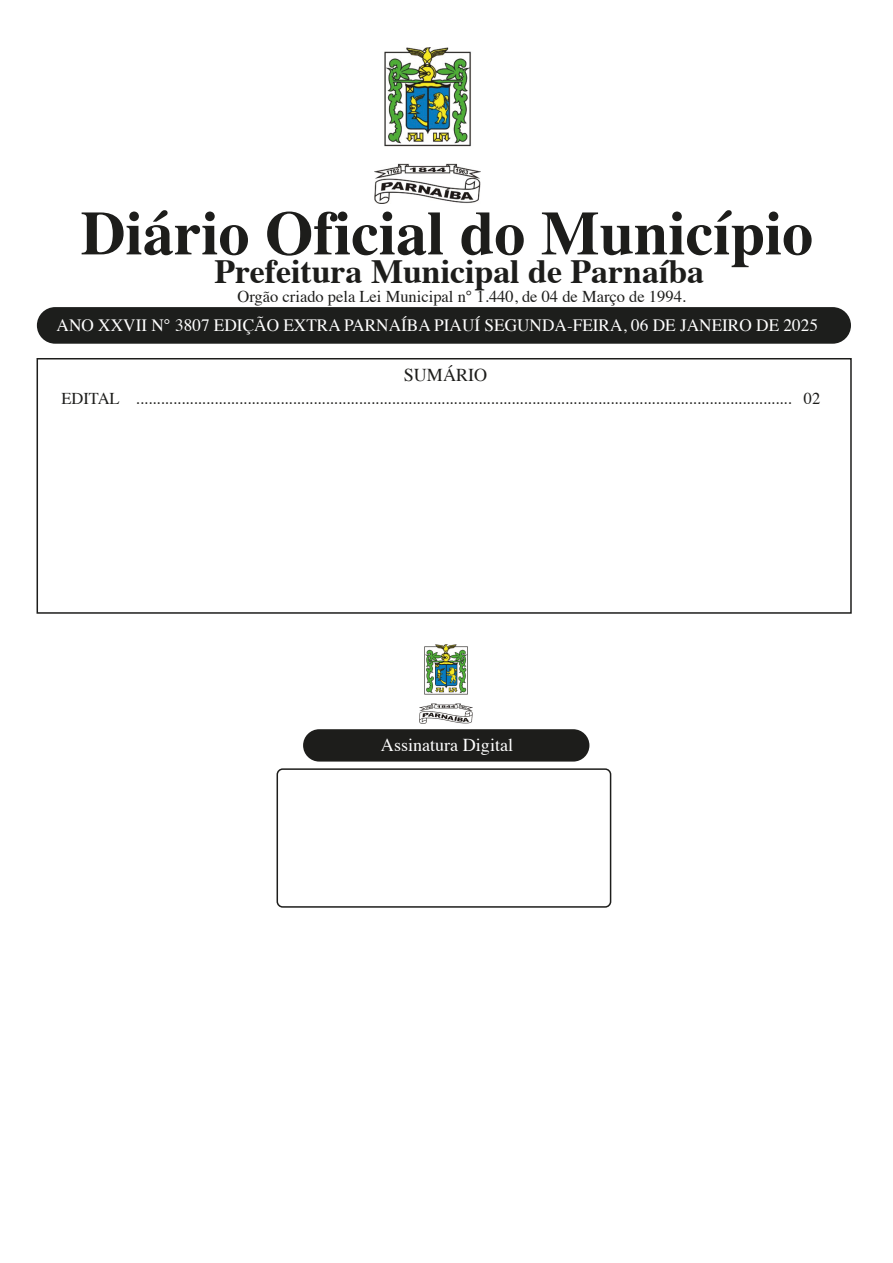
<style>
.page{position:relative;width:893px;height:1263px;background:#fff}
.page>*{position:absolute;margin:0;border:0;box-sizing:border-box;transform-origin:0 0}
.t1{font:700 62.1px "Times";color:#1d1d1b}
.t2{font:700 33.9px "Times";color:#1d1d1b}
.t3{font:18.15px "Times";color:#fff}
.t4{font:18.15px "Times";color:#1d1d1b}
.t5{font:17.25px "Times";color:#fff}
.t6{font:16.5px "Times";color:#1d1d1b}
</style>
<div class="page">
<div style="left:37px;top:358px;width:815px;height:256px;border:2px solid #1d1d1b"></div>
<div style="left:303px;top:729px;width:286px;height:32px;background:#1d1d1b;border-radius:16px"></div>
<div style="left:277px;top:768px;width:334px;height:140px;border:2px solid #1d1d1b;border-radius:5px"></div>
<div style="left:37px;top:307px;width:814px;height:37px;background:#1d1e1c;border-radius:18px"></div>
<img style="left:374px;top:47px;width:106px;height:156px">
<img style="left:420px;top:645px;width:53px;height:78px">
<h1 class="t1" style="left:81px;top:174px;width:734px">Diário Oficial do Município</h1>
<h2 class="t2" style="left:215px;top:239px;width:491px">Prefeitura Municipal de Parnaíba</h2>
<p class="t6" style="left:238px;top:280px;width:450px">Orgão criado pela Lei Municipal n° 1.440, de 04 de Março de 1994.</p>
<p class="t5" style="left:57px;top:309px;width:763px">ANO XXVII N° 3807 EDIÇÃO EXTRA PARNAÍBA PIAUÍ SEGUNDA-FEIRA, 06 DE JANEIRO DE 2025</p>
<p class="t4" style="left:404px;top:358px;width:85px">SUMÁRIO</p>
<p class="t6" style="left:61px;top:383px;width:760px">EDITAL ............................................................................................................................................................... 02</p>
<p class="t3" style="left:381px;top:727px;width:134px">Assinatura Digital</p>
</div>
